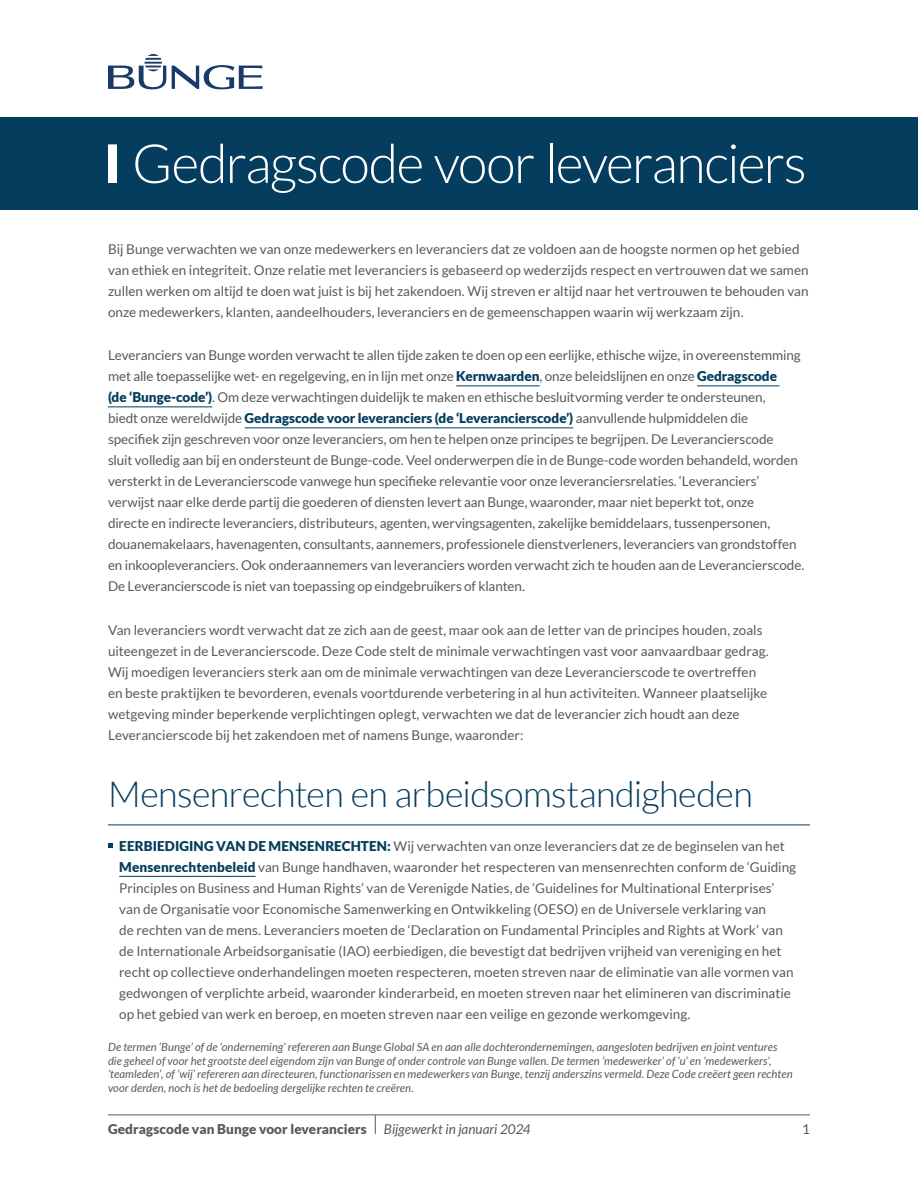
<style>
.page{position:relative;width:918px;height:1188px;background:#fff}
.page>*{position:absolute;margin:0;border:0;box-sizing:border-box;transform-origin:0 0}
.t1{font:300 54px "Lato";letter-spacing:-.03em;color:#fff}
.t2{font:300 36px "Lato";letter-spacing:-.015em;color:#043d5d}
.t3{font:13.5px/21px "Lato";color:#58595b}
.t4{font:900 13.5px "Lato";letter-spacing:.005em;color:#58595b}
.t5{font:italic 13.5px "Lato";color:#58595b}
.t6{font:italic 11.25px/13.5px "Lato";letter-spacing:.01em;color:#58595b}
.s1{font-weight:900;color:#043d5d}
</style>
<div class="page">
<hr style="left:108px;top:1115px;width:702px;height:1px;background:#58595b">
<svg style="left:375px;top:1115px;width:1px;height:19px"></svg>
<hr style="left:456px;top:386px;width:84px;height:1px;background:#043d5d">
<hr style="left:697px;top:386px;width:82px;height:1px;background:#043d5d">
<hr style="left:108px;top:407px;width:104px;height:1px;background:#043d5d">
<hr style="left:245px;top:428px;width:328px;height:1px;background:#043d5d">
<hr style="left:108px;top:825px;width:702px;height:1px;background:#043d5d">
<hr style="left:119px;top:876px;width:137px;height:1px;background:#043d5d">
<svg style="left:108px;top:844px;width:4px;height:4px"></svg>
<svg style="left:172px;top:65px;width:91px;height:24px"></svg>
<svg style="left:108px;top:54px;width:58px;height:35px"></svg>
<div style="left:0;top:117px;width:918px;height:93px;background:#043d5d"></div>
<div style="left:108px;top:144px;width:9px;height:39px;background:#fff"></div>
<h1 class="t1" style="left:132px;top:135px;width:676px">Gedragscode voor leveranciers</h1>
<p class="t3" style="left:108px;top:238px;width:702px">Bij Bunge verwachten we van onze medewerkers en leveranciers dat ze voldoen aan de hoogste normen op het gebied van ethiek en integriteit. Onze relatie met leveranciers is gebaseerd op wederzijds respect en vertrouwen dat we samen zullen werken om altijd te doen wat juist is bij het zakendoen. Wij streven er altijd naar het vertrouwen te behouden van onze medewerkers, klanten, aandeelhouders, leveranciers en de gemeenschappen waarin wij werkzaam zijn.</p>
<p class="t3" style="left:108px;top:345px;width:698px">Leveranciers van Bunge worden verwacht te allen tijde zaken te doen op een eerlijke, ethische wijze, in overeenstemming met alle toepasselijke wet- en regelgeving, en in lijn met onze <span class="s1">Kernwaarden</span>, onze beleidslijnen en onze <span class="s1">Gedragscode<br>(de ‘Bunge-code’)</span>. Om deze verwachtingen duidelijk te maken en ethische besluitvorming verder te ondersteunen,<br>biedt onze wereldwijde <span class="s1">Gedragscode voor leveranciers (de ‘Leverancierscode’)</span> aanvullende hulpmiddelen die<br>specifiek zijn geschreven voor onze leveranciers, om hen te helpen onze principes te begrijpen. De Leverancierscode<br>sluit volledig aan bij en ondersteunt de Bunge-code. Veel onderwerpen die in de Bunge-code worden behandeld, worden versterkt in de Leverancierscode vanwege hun specifieke relevantie voor onze leveranciersrelaties. ‘Leveranciers’ verwijst naar elke derde partij die goederen of diensten levert aan Bunge, waaronder, maar niet beperkt tot, onze<br>directe en indirecte leveranciers, distributeurs, agenten, wervingsagenten, zakelijke bemiddelaars, tussenpersonen, douanemakelaars, havenagenten, consultants, aannemers, professionele dienstverleners, leveranciers van grondstoffen en inkoopleveranciers. Ook onderaannemers van leveranciers worden verwacht zich te houden aan de Leverancierscode.<br>De Leverancierscode is niet van toepassing op eindgebruikers of klanten.</p>
<p class="t3" style="left:108px;top:619px;width:662px">Van leveranciers wordt verwacht dat ze zich aan de geest, maar ook aan de letter van de principes houden, zoals uiteengezet in de Leverancierscode. Deze Code stelt de minimale verwachtingen vast voor aanvaardbaar gedrag.<br>Wij moedigen leveranciers sterk aan om de minimale verwachtingen van deze Leverancierscode te overtreffen en beste praktijken te bevorderen, evenals voortdurende verbetering in al hun activiteiten. Wanneer plaatselijke wetgeving minder beperkende verplichtingen oplegt, verwachten we dat de leverancier zich houdt aan deze Leverancierscode bij het zakendoen met of namens Bunge, waaronder:</p>
<h2 class="t2" style="left:108px;top:775px;width:646px">Mensenrechten en arbeidsomstandigheden</h2>
<p class="t3" style="left:119px;top:835px;width:678px"><span class="s1">EERBIEDIGING VAN DE MENSENRECHTEN:</span> Wij verwachten van onze leveranciers dat ze de beginselen van het <span class="s1">Mensenrechtenbeleid</span> van Bunge handhaven, waaronder het respecteren van mensenrechten conform de ‘Guiding Principles on Business and Human Rights’ van de Verenigde Naties, de ‘Guidelines for Multinational Enterprises’ van de Organisatie voor Economische Samenwerking en Ontwikkeling (OESO) en de Universele verklaring van<br>de rechten van de mens. Leveranciers moeten de ‘Declaration on Fundamental Principles and Rights at Work’ van de Internationale Arbeidsorganisatie (IAO) eerbiedigen, die bevestigt dat bedrijven vrijheid van vereniging en het recht op collectieve onderhandelingen moeten respecteren, moeten streven naar de eliminatie van alle vormen van gedwongen of verplichte arbeid, waaronder kinderarbeid, en moeten streven naar het elimineren van discriminatie op het gebied van werk en beroep, en moeten streven naar een veilige en gezonde werkomgeving.</p>
<p class="t6" style="left:108px;top:1041px;width:686px">De termen ‘Bunge’ of de ‘onderneming’ refereren aan Bunge Global SA en aan alle dochterondernemingen, aangesloten bedrijven en joint ventures die geheel of voor het grootste deel eigendom zijn van Bunge of onder controle van Bunge vallen. De termen ‘medewerker’ of ‘u’ en ‘medewerkers’, ‘teamleden’, of ‘wij’ refereren aan directeuren, functionarissen en medewerkers van Bunge, tenzij anderszins vermeld. Deze Code creëert geen rechten voor derden, noch is het de bedoeling dergelijke rechten te creëren.</p>
<p class="t4" style="left:108px;top:1121px;width:260px">Gedragscode van Bunge voor leveranciers</p>
<p class="t5" style="left:384px;top:1122px;width:148px">Bijgewerkt in januari 2024</p>
<p class="t3" style="left:802px;top:1119px;width:9px">1</p>
</div>
